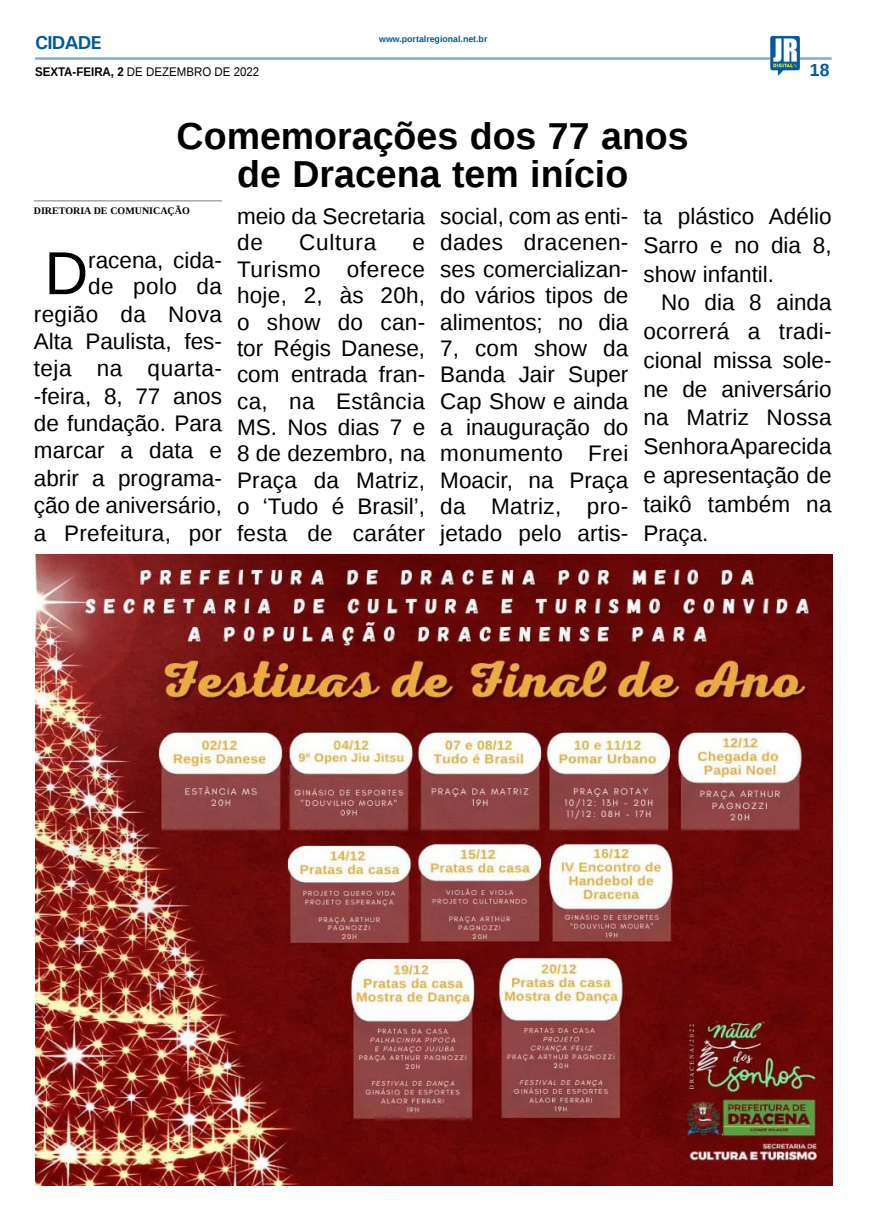
<style>
.page{position:relative;width:869px;height:1223px;background:#fff}
.page>*{position:absolute;margin:0;border:0;box-sizing:border-box;transform-origin:0 0}
.MATÉRIA{font:60.62px "Liberation Sans";color:#000}
.TÍTULO{font:700 37.5px/37.5px "Liberation Sans";color:#000;text-align:center}
.MATÉRIA-2{font:22.5px/26.4px "Liberation Sans";color:#000;text-align:justify}
.MATÉRIA-3{font:22.5px "Liberation Sans";letter-spacing:.035em;color:#000}
.TITULO_PG{font:700 18.75px "Univers";letter-spacing:-.04em;color:#005a9e}
.TÍTULO-2{font:700 17.5px "Liberation Sans";color:#005a9e}
.DATA_PG{font:12.5px "Liberation Sans";color:#000;scale:.92 1}
.CRÉDITO_NOME{font:700 10px "Liberation Serif";color:#000}
.DATA_PG-2{font:700 8.75px "Liberation Sans";color:#005a9e}
.s1{font-weight:700}
</style>
<div class="page">
<hr style="left:35px;top:57px;width:796px;height:3px;background:#005a9e">
<img style="left:769px;top:36px;width:30px;height:40px">
<img style="left:35px;top:555px;width:796px;height:630px">
<hr style="left:34px;top:200px;width:188px;height:1px;background:#939598">
<p class="TITULO_PG" style="left:35px;top:31px;width:68px">CIDADE</p>
<p class="DATA_PG" style="left:35px;top:65px;width:245px"><span class="s1">SEXTA-FEIRA, 2</span> DE DEZEMBRO DE 2022</p>
<p class="DATA_PG-2" style="left:379px;top:33px;width:110px">www.portalregional.net.br</p>
<p class="TÍTULO-2" style="left:809px;top:58px;width:21px">18</p>
<p class="TÍTULO" style="left:176px;top:117px;width:513px">Comemorações dos 77 anos de Dracena tem início</p>
<p class="CRÉDITO_NOME" style="left:34px;top:204px;width:157px">DIRETORIA DE COMUNICAÇÃO</p>
<p class="MATÉRIA" style="left:44px;top:239px;width:45px">D</p>
<p class="MATÉRIA-2" style="left:440px;top:204px;width:190px">social, com as enti&shy;dades dracenen&shy;ses comercializan&shy;do vários tipos de alimentos; no dia 7, com show da Banda Jair Super Cap Show e ainda a inauguração do monumento Frei Moacir, na Praça da Matriz, pro&shy;jetado pelo artis-</p>
<p class="MATÉRIA-2" style="left:643px;top:203px;width:190px;line-height:28.8px">ta plástico Adélio Sarro e no dia 8, show infantil.</p>
<p class="MATÉRIA-2" style="left:237px;top:204px;width:189px">meio da Secretaria de</p>
<p class="MATÉRIA-3" style="left:299px;top:230px;width:79px">Cultura</p>
<p class="MATÉRIA-2" style="left:237px;top:230px;width:190px;text-indent:175px">e Turismo oferece hoje, 2, às 20h, o show do can&shy;tor Régis Danese, com entrada fran&shy;ca, na Estância MS. Nos dias 7 e 8 de dezembro, na Praça da Matriz, o ‘Tudo é Brasil’, festa de caráter</p>
<p class="MATÉRIA-2" style="left:34px;top:247px;width:189px;line-height:27.2px;text-align:right">racena, cida-<br>de polo da região da Nova<br>Alta Paulista, fes&shy;teja na quarta--feira, 8, 77 anos de fundação. Para marcar a data e abrir a programa&shy;ção de aniversário, a Prefeitura, por</p>
<p class="MATÉRIA-2" style="left:643px;top:289px;width:190px;line-height:28.8px;text-indent:18px">No dia 8 ainda ocorrerá a tradi&shy;cional missa sole&shy;ne de aniversário na Matriz Nossa Senhora Aparecida e apresentação de taikô também na Praça.</p>
</div>
